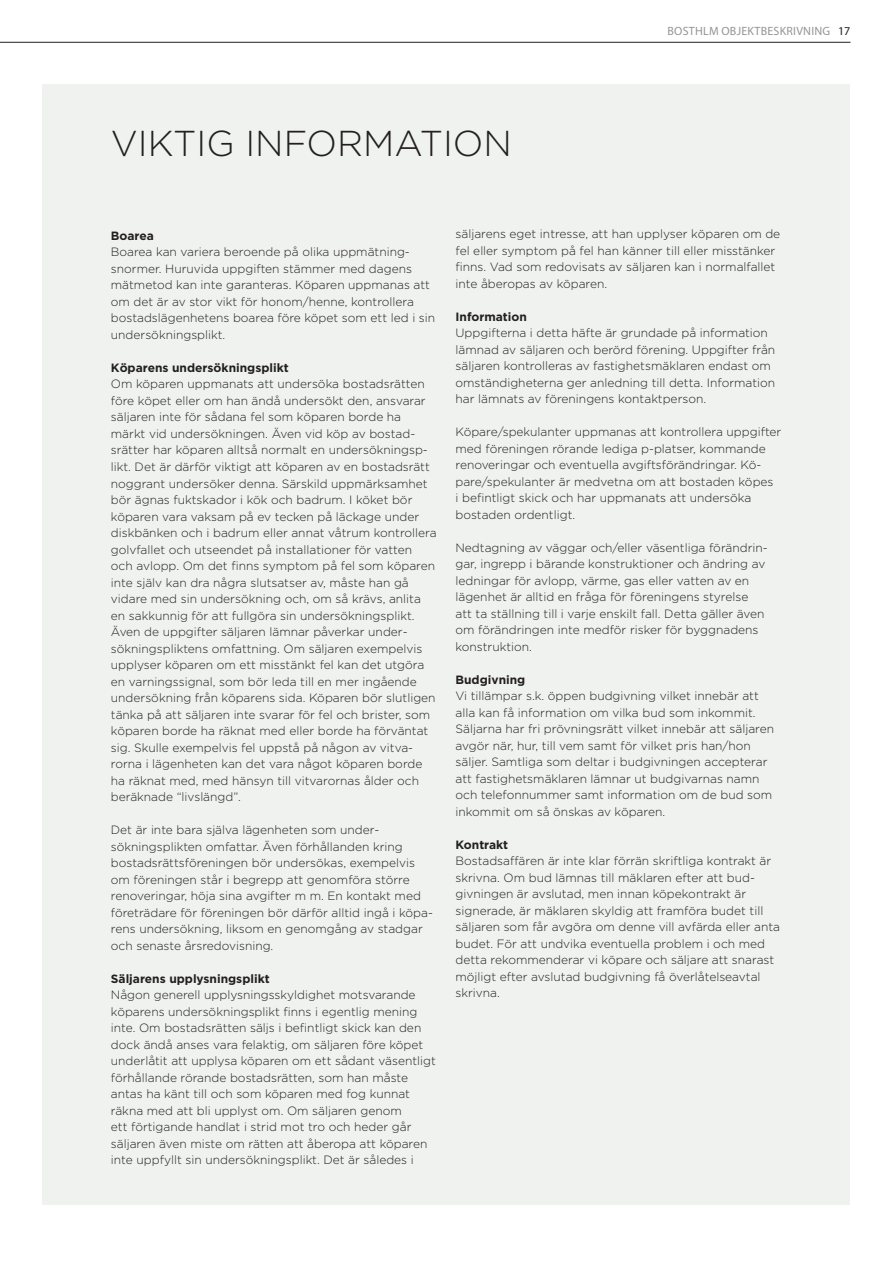
<style>
.page{position:relative;width:893px;height:1263px;background:#fff}
.page>*{position:absolute;margin:0;border:0;box-sizing:border-box;transform-origin:0 0}
.t1{font:300 36px "Gotham";color:#231f20}
.t2{font:300 12px/16.5px "Gotham";color:#231f20}
.t3{font:700 12px "Gotham";color:#231f20}
.t4{font:12px "Myriad Pro";letter-spacing:.02em;color:#939598}
.s1{color:#231f20}
</style>
<div class="page">
<div style="left:43px;top:85px;width:807px;height:1120px;background:#eff2ee"></div>
<hr style="left:0;top:42px;width:850px;height:1px;background:#231f20">
<h1 class="t1" style="left:111px;top:120px;width:402px">VIKTIG INFORMATION</h1>
<p class="t4" style="left:667px;top:23px;width:185px">BOSTHLM OBJEKTBESKRIVNING <span class="s1">17</span></p>
<p class="t3" style="left:111px;top:229px;width:45px">Boarea</p>
<p class="t2" style="left:111px;top:244px;width:326px">Boarea kan variera beroende på olika uppmätning&shy;snormer. Huruvida uppgiften stämmer med dagens mätmetod kan inte garanteras. Köparen uppmanas att om det är av stor vikt för honom/henne, kontrollera bostadslägenhetens boarea före köpet som ett led i sin undersökningsplikt.</p>
<p class="t3" style="left:111px;top:361px;width:179px">Köparens undersökningsplikt</p>
<p class="t2" style="left:111px;top:376px;width:327px">Om köparen uppmanats att undersöka bostadsrätten före köpet eller om han ändå undersökt den, ansvarar säljaren inte för sådana fel som köparen borde ha märkt vid undersökningen. Även vid köp av bostad&shy;srätter har köparen alltså normalt en undersökningsp&shy;likt. Det är därför viktigt att köparen av en bostadsrätt noggrant undersöker denna. Särskild uppmärksamhet bör ägnas fuktskador i kök och badrum. I köket bör köparen vara vaksam på ev tecken på läckage under diskbänken och i badrum eller annat våtrum kontrollera golvfallet och utseendet på installationer för vatten och avlopp. Om det finns symptom på fel som köparen inte själv kan dra några slutsatser av, måste han gå vidare med sin undersökning och, om så krävs, anlita en sakkunnig för att fullgöra sin undersökningsplikt.<br>Även de uppgifter säljaren lämnar påverkar under&shy;sökningspliktens omfattning. Om säljaren exempelvis upplyser köparen om ett misstänkt fel kan det utgöra en varningssignal, som bör leda till en mer ingående undersökning från köparens sida. Köparen bör slutligen tänka på att säljaren inte svarar för fel och brister, som köparen borde ha räknat med eller borde ha förväntat sig. Skulle exempelvis fel uppstå på någon av vitva&shy;rorna i lägenheten kan det vara något köparen borde ha räknat med, med hänsyn till vitvarornas ålder och beräknade “livslängd”.</p>
<p class="t2" style="left:111px;top:821px;width:324px">Det är inte bara själva lägenheten som under&shy;sökningsplikten omfattar. Även förhållanden kring bostadsrättsföreningen bör undersökas, exempelvis om föreningen står i begrepp att genomföra större renoveringar, höja sina avgifter m m. En kontakt med företrädare för föreningen bör därför alltid ingå i köpa&shy;rens undersökning, liksom en genomgång av stadgar och senaste årsredovisning.</p>
<p class="t3" style="left:111px;top:971px;width:160px">Säljarens upplysningsplikt</p>
<p class="t2" style="left:111px;top:986px;width:327px">Någon generell upplysningsskyldighet motsvarande köparens undersökningsplikt finns i egentlig mening inte. Om bostadsrätten säljs i befintligt skick kan den dock ändå anses vara felaktig, om säljaren före köpet underlåtit att upplysa köparen om ett sådant väsentligt förhållande rörande bostadsrätten, som han måste antas ha känt till och som köparen med fog kunnat räkna med att bli upplyst om. Om säljaren genom<br>ett förtigande handlat i strid mot tro och heder går säljaren även miste om rätten att åberopa att köparen inte uppfyllt sin undersökningsplikt. Det är således i</p>
<p class="t2" style="left:455px;top:226px;width:326px">säljarens eget intresse, att han upplyser köparen om de fel eller symptom på fel han känner till eller misstänker finns. Vad som redovisats av säljaren kan i normalfallet inte åberopas av köparen.</p>
<p class="t3" style="left:455px;top:310px;width:73px">Information</p>
<p class="t2" style="left:455px;top:325px;width:321px">Uppgifterna i detta häfte är grundade på information lämnad av säljaren och berörd förening. Uppgifter från säljaren kontrolleras av fastighetsmäklaren endast om omständigheterna ger anledning till detta. Information har lämnats av föreningens kontaktperson.</p>
<p class="t2" style="left:455px;top:424px;width:327px">Köpare/spekulanter uppmanas att kontrollera uppgifter med föreningen rörande lediga p-platser, kommande renoveringar och eventuella avgiftsförändringar. Kö&shy;pare/spekulanter är medvetna om att bostaden köpes<br>i befintligt skick och har uppmanats att undersöka bostaden ordentligt.</p>
<p class="t2" style="left:455px;top:539px;width:314px">Nedtagning av väggar och/eller väsentliga förändrin&shy;gar, ingrepp i bärande konstruktioner och ändring av ledningar för avlopp, värme, gas eller vatten av en lägenhet är alltid en fråga för föreningens styrelse att ta ställning till i varje enskilt fall. Detta gäller även om förändringen inte medför risker för byggnadens konstruktion.</p>
<p class="t3" style="left:455px;top:673px;width:71px">Budgivning</p>
<p class="t2" style="left:455px;top:688px;width:320px">Vi tillämpar s.k. öppen budgivning vilket innebär att alla kan få information om vilka bud som inkommit.<br>Säljarna har fri prövningsrätt vilket innebär att säljaren avgör när, hur, till vem samt för vilket pris han/hon säljer. Samtliga som deltar i budgivningen accepterar att fastighetsmäklaren lämnar ut budgivarnas namn och telefonnummer samt information om de bud som inkommit om så önskas av köparen.</p>
<p class="t3" style="left:455px;top:838px;width:54px">Kontrakt</p>
<p class="t2" style="left:455px;top:853px;width:326px">Bostadsaffären är inte klar förrän skriftliga kontrakt är skrivna. Om bud lämnas till mäklaren efter att bud&shy;givningen är avslutad, men innan köpekontrakt är signerade, är mäklaren skyldig att framföra budet till säljaren som får avgöra om denne vill avfärda eller anta budet. För att undvika eventuella problem i och med detta rekommenderar vi köpare och säljare att snarast möjligt efter avslutad budgivning få överlåtelseavtal skrivna.</p>
</div>
